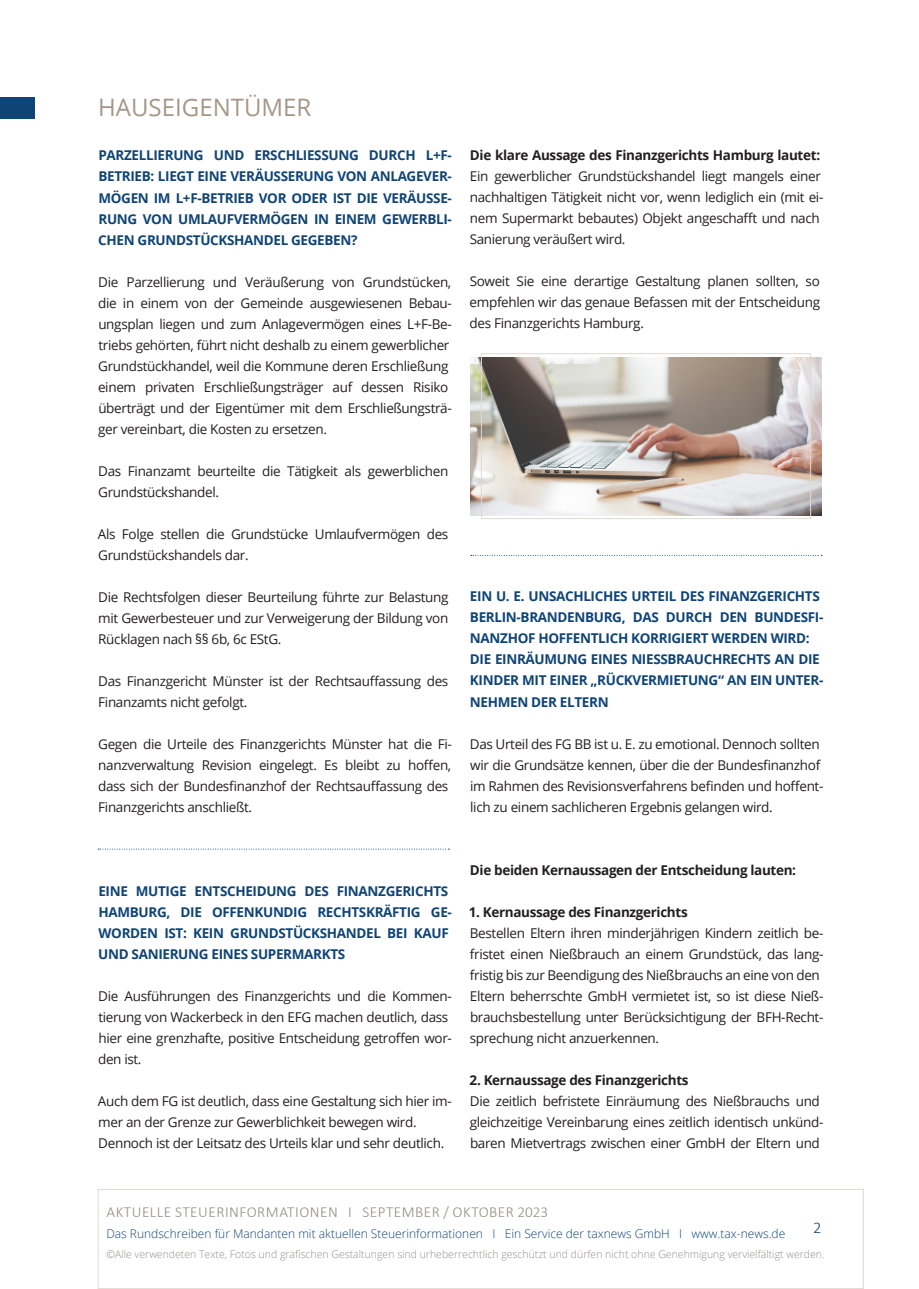
<style>
.page{position:relative;width:919px;height:1289px;background:#fff}
.page>*{position:absolute;margin:0;border:0;box-sizing:border-box;transform-origin:0 0}
.t1{font:24px "Open Sans";color:#a59788}
.t2{font:300 16.5px "Calibri";color:#0f4476}
.t3{font:300 15.3px "Calibri";letter-spacing:.03em;color:#948e83}
.t4{font:13.5px/21px "Open Sans";letter-spacing:-.025em;color:#231f20}
.t5{font:700 13.5px/21px "Open Sans";letter-spacing:-.025em;color:#0f4476}
.t6{font:700 13.5px "Open Sans";letter-spacing:-.025em;color:#231f20}
.t7{font:300 12px "Open Sans";color:#0f4476}
.t8{font:300 10.5px "Open Sans";color:#948e83}
</style>
<div class="page">
<div style="left:98px;top:1188px;width:765px;height:100px;border:1px solid #dfd9d1"></div>
<div style="left:0;top:98px;width:34px;height:21px;background:#0f4476"></div>
<svg style="left:98px;top:848px;width:351px;height:1px"></svg>
<img style="left:470px;top:358px;width:351px;height:157px">
<div style="left:481px;top:353px;width:330px;height:166px;border:1px solid #dfd9d1"></div>
<svg style="left:471px;top:555px;width:351px;height:1px"></svg>
<h1 class="t1" style="left:98px;top:91px;width:215px">HAUSEIGENTÜMER</h1>
<p class="t5" style="left:98px;top:145px;width:355px;text-align:justify">PARZELLIERUNG UND ERSCHLIESSUNG DURCH L+F-BETRIEB: LIEGT EINE VERÄUSSERUNG VON ANLAGEVER-MÖGEN IM L+F-BETRIEB VOR ODER IST DIE VERÄUSSE-RUNG VON UMLAUFVERMÖGEN IN EINEM GEWERBLI-CHEN GRUNDSTÜCKSHANDEL GEGEBEN?</p>
<p class="t4" style="left:98px;top:271px;width:355px">Die Parzellierung und Veräußerung von Grundstücken, die in einem von der Gemeinde ausgewiesenen Bebau&shy;ungsplan liegen und zum Anlagevermögen eines L+F-Be&shy;triebs gehörten, führt nicht deshalb zu einem gewerblicher Grundstückhandel, weil die Kommune deren Erschließung einem privaten Erschließungsträger auf dessen Risiko überträgt und der Eigentümer mit dem Erschließungsträ&shy;ger vereinbart, die Kosten zu ersetzen.</p>
<p class="t4" style="left:98px;top:460px;width:351px">Das Finanzamt beurteilte die Tätigkeit als gewerblichen<br>Grundstückshandel.</p>
<p class="t4" style="left:98px;top:523px;width:352px">Als Folge stellen die Grundstücke Umlaufvermögen des<br>Grundstückshandels dar.</p>
<p class="t4" style="left:98px;top:586px;width:352px;text-align:justify">Die Rechtsfolgen dieser Beurteilung führte zur Belastung mit Gewerbesteuer und zur Verweigerung der Bildung von Rücklagen nach §§ 6b, 6c EStG.</p>
<p class="t4" style="left:98px;top:670px;width:351px">Das Finanzgericht Münster ist der Rechtsauffassung des<br>Finanzamts nicht gefolgt.</p>
<p class="t4" style="left:98px;top:733px;width:355px">Gegen die Urteile des Finanzgerichts Münster hat die Fi&shy;nanzverwaltung Revision eingelegt. Es bleibt zu hoffen, dass sich der Bundesfinanzhof der Rechtsauffassung des Finanzgerichts anschließt.</p>
<p class="t6" style="left:470px;top:146px;width:351px">Die klare Aussage des Finanzgerichts Hamburg lautet:</p>
<p class="t4" style="left:469px;top:165px;width:355px">Ein gewerblicher Grundstückshandel liegt mangels einer nachhaltigen Tätigkeit nicht vor, wenn lediglich ein (mit ei&shy;nem Supermarkt bebautes) Objekt angeschafft und nach Sanierung veräußert wird.</p>
<p class="t4" style="left:469px;top:270px;width:352px;text-align:justify">Soweit Sie eine derartige Gestaltung planen sollten, so empfehlen wir das genaue Befassen mit der Entscheidung des Finanzgerichts Hamburg.</p>
<p class="t5" style="left:470px;top:585px;width:355px">EIN U. E. UNSACHLICHES URTEIL DES FINANZGERICHTS BERLIN-BRANDENBURG, DAS DURCH DEN BUNDESFI-NANZHOF HOFFENTLICH KORRIGIERT WERDEN WIRD:<br>DIE EINRÄUMUNG EINES NIESSBRAUCHRECHTS AN DIE KINDER MIT EINER „RÜCKVERMIETUNG“ AN EIN UNTER-NEHMEN DER ELTERN</p>
<p class="t4" style="left:470px;top:732px;width:355px">Das Urteil des FG BB ist u. E. zu emotional. Dennoch sollten wir die Grundsätze kennen, über die der Bundesfinanzhof im Rahmen des Revisionsverfahrens befinden und hoffent&shy;lich zu einem sachlicheren Ergebnis gelangen wird.</p>
<p class="t5" style="left:98px;top:880px;width:355px">EINE MUTIGE ENTSCHEIDUNG DES FINANZGERICHTS HAMBURG, DIE OFFENKUNDIG RECHTSKRÄFTIG GE-WORDEN IST: KEIN GRUNDSTÜCKSHANDEL BEI KAUF UND SANIERUNG EINES SUPERMARKTS</p>
<p class="t4" style="left:98px;top:985px;width:355px">Die Ausführungen des Finanzgerichts und die Kommen&shy;tierung von Wackerbeck in den EFG machen deutlich, dass hier eine grenzhafte, positive Entscheidung getroffen wor&shy;den ist.</p>
<p class="t4" style="left:98px;top:1090px;width:355px">Auch dem FG ist deutlich, dass eine Gestaltung sich hier im&shy;mer an der Grenze zur Gewerblichkeit bewegen wird.<br>Dennoch ist der Leitsatz des Urteils klar und sehr deutlich.</p>
<p class="t6" style="left:470px;top:860px;width:327px">Die beiden Kernaussagen der Entscheidung lauten:</p>
<p class="t6" style="left:468px;top:902px;width:220px">1. Kernaussage des Finanzgerichts</p>
<p class="t4" style="left:469px;top:921px;width:355px">Bestellen Eltern ihren minderjährigen Kindern zeitlich be&shy;fristet einen Nießbrauch an einem Grundstück, das lang&shy;fristig bis zur Beendigung des Nießbrauchs an eine von den Eltern beherrschte GmbH vermietet ist, so ist diese Nieß&shy;brauchsbestellung unter Berücksichtigung der BFH-Recht&shy;sprechung nicht anzuerkennen.</p>
<p class="t6" style="left:469px;top:1070px;width:220px">2. Kernaussage des Finanzgerichts</p>
<p class="t4" style="left:469px;top:1089px;width:355px">Die zeitlich befristete Einräumung des Nießbrauchs und gleichzeitige Vereinbarung eines zeitlich identisch unkünd&shy;baren Mietvertrags zwischen einer GmbH der Eltern und</p>
<p class="t3" style="left:107px;top:1202px;width:443px">AKTUELLE STEUERINFORMATIONEN I SEPTEMBER / OKTOBER 2023</p>
<p class="t7" style="left:106px;top:1224px;width:680px">Das Rundschreiben für Mandanten mit aktuellen Steuerinformationen I Ein Service der taxnews GmbH I www.tax-news.de</p>
<p class="t8" style="left:106px;top:1246px;width:719px">©Alle verwendeten Texte, Fotos und grafischen Gestaltungen sind urheberrechtlich geschützt und dürfen nicht ohne Genehmigung vervielfältigt werden.</p>
<p class="t2" style="left:813px;top:1216px;width:10px">2</p>
</div>
